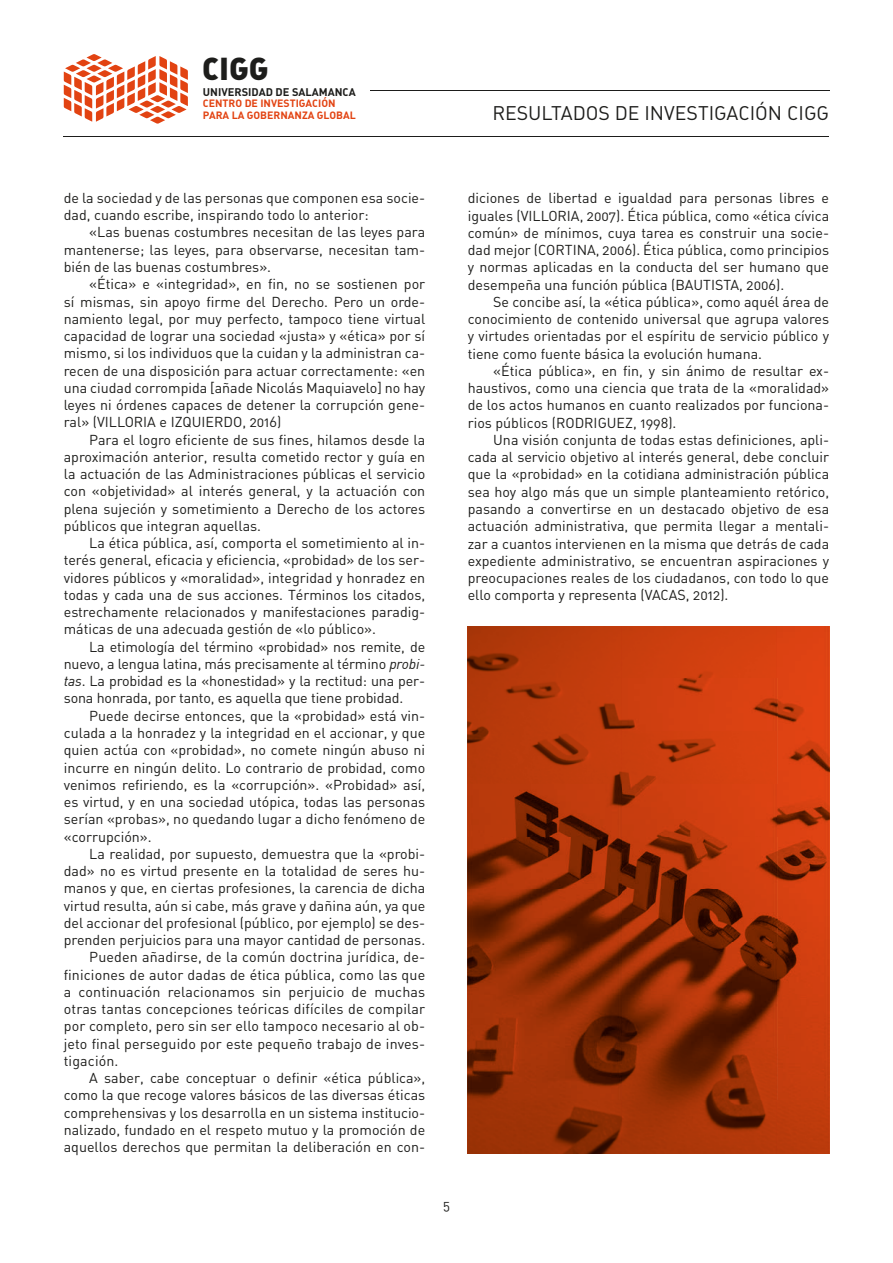
<style>
.page{position:relative;width:893px;height:1263px;background:#fff}
.page>*{position:absolute;margin:0;border:0;box-sizing:border-box;transform-origin:0 0}
.t1{font:31.35px "DIN Black Alternate";color:#1d1d1b}
.t2{font:19.5px "DIN Regular Alternate";color:#1d1d1b}
.t3{font:14.25px/17.2px "DIN Regular Alternate";color:#1d1d1b;text-align:justify}
.t4{font:13.5px "DIN Regular Alternate";color:#1d1d1b}
.t5{font:10.95px "DIN Bold Alternate";color:#1d1d1b}
.t6{font:10.5px/11.7px "DIN Bold Alternate";color:#e24312}
.s1{font-family:"DIN";font-style:italic}
</style>
<div class="page">
<hr style="left:370px;top:91px;width:459px;height:1px;background:#1d1d1b">
<hr style="left:64px;top:136px;width:765px;height:1px;background:#1d1d1b">
<svg style="left:64px;top:54px;width:124px;height:70px"></svg>
<img style="left:468px;top:626px;width:361px;height:527px">
<h1 class="t1" style="left:202px;top:48px;width:68px">CIGG</h1>
<p class="t5" style="left:203px;top:84px;width:154px">UNIVERSIDAD DE SALAMANCA</p>
<p class="t6" style="left:203px;top:97px;width:154px">CENTRO DE INVESTIGACIÓN<br>PARA LA GOBERNANZA GLOBAL</p>
<h2 class="t2" style="left:492px;top:101px;width:338px">RESULTADOS DE INVESTIGACIÓN CIGG</h2>
<p class="t3" style="left:64px;top:189px;width:363px">de la sociedad y de las personas que componen esa socie&shy;dad, cuando escribe, inspirando todo lo anterior:</p>
<p class="t3" style="left:64px;top:223px;width:363px;text-indent:26px">«Las buenas costumbres necesitan de las leyes para mantenerse; las leyes, para observarse, necesitan tam&shy;bién de las buenas costumbres».</p>
<p class="t3" style="left:64px;top:275px;width:363px;text-indent:26px">«Ética» e «integridad», en fin, no se sostienen por sí mismas, sin apoyo firme del Derecho. Pero un orde&shy;namiento legal, por muy perfecto, tampoco tiene virtual capacidad de lograr una sociedad «justa» y «ética» por sí mismo, si los individuos que la cuidan y la administran ca&shy;recen de una disposición para actuar correctamente: «en una ciudad corrompida [añade Nicolás Maquiavelo] no hay leyes ni órdenes capaces de detener la corrupción gene&shy;ral» (VILLORIA e IZQUIERDO, 2016)</p>
<p class="t3" style="left:64px;top:430px;width:363px;text-indent:26px">Para el logro eficiente de sus fines, hilamos desde la aproximación anterior, resulta cometido rector y guía en la actuación de las Administraciones públicas el servicio con «objetividad» al interés general, y la actuación con plena sujeción y sometimiento a Derecho de los actores públicos que integran aquellas.</p>
<p class="t3" style="left:64px;top:534px;width:363px;text-indent:26px">La ética pública, así, comporta el sometimiento al in&shy;terés general, eficacia y eficiencia, «probidad» de los ser&shy;vidores públicos y «moralidad», integridad y honradez en todas y cada una de sus acciones. Términos los citados, estrechamente relacionados y manifestaciones paradig&shy;máticas de una adecuada gestión de «lo público».</p>
<p class="t3" style="left:64px;top:638px;width:363px;text-indent:26px">La etimología del término «probidad» nos remite, de nuevo, a lengua latina, más precisamente al término <span class="s1">probi&shy;tas</span>. La probidad es la «honestidad» y la rectitud: una per&shy;sona honrada, por tanto, es aquella que tiene probidad.</p>
<p class="t3" style="left:64px;top:707px;width:363px;text-indent:26px">Puede decirse entonces, que la «probidad» está vin&shy;culada a la honradez y la integridad en el accionar, y que quien actúa con «probidad», no comete ningún abuso ni incurre en ningún delito. Lo contrario de probidad, como venimos refiriendo, es la «corrupción». «Probidad» así, es virtud, y en una sociedad utópica, todas las personas serían «probas», no quedando lugar a dicho fenómeno de «corrupción».</p>
<p class="t3" style="left:89px;top:845px;width:337px">La realidad, por supuesto, demuestra que la «probi-</p>
<p class="t3" style="left:64px;top:862px;width:363px">dad» no es virtud presente en la totalidad de seres hu-</p>
<p class="t3" style="left:64px;top:879px;width:363px">manos y que, en ciertas profesiones, la carencia de dicha</p>
<p class="t3" style="left:64px;top:896px;width:363px">virtud resulta, aún si cabe, más grave y dañina aún, ya que</p>
<p class="t3" style="left:64px;top:914px;width:363px">del accionar del profesional (público, por ejemplo) se des-</p>
<p class="t3" style="left:64px;top:931px;width:363px">prenden perjuicios para una mayor cantidad de personas.</p>
<p class="t3" style="left:89px;top:948px;width:337px">Pueden añadirse, de la común doctrina jurídica, de-</p>
<p class="t3" style="left:64px;top:965px;width:363px">finiciones de autor dadas de ética pública, como las que</p>
<p class="t3" style="left:64px;top:983px;width:363px">a continuación relacionamos sin perjuicio de muchas</p>
<p class="t3" style="left:64px;top:1000px;width:363px">otras tantas concepciones teóricas difíciles de compilar</p>
<p class="t3" style="left:64px;top:1017px;width:363px">por completo, pero sin ser ello tampoco necesario al ob-</p>
<p class="t3" style="left:64px;top:1034px;width:363px">jeto final perseguido por este pequeño trabajo de inves-</p>
<p class="t3" style="left:64px;top:1052px;width:56px">tigación.</p>
<p class="t3" style="left:89px;top:1069px;width:337px">A saber, cabe conceptuar o definir «ética pública»,</p>
<p class="t3" style="left:64px;top:1086px;width:363px">como la que recoge valores básicos de las diversas éticas</p>
<p class="t3" style="left:64px;top:1104px;width:363px">comprehensivas y los desarrolla en un sistema institucio-</p>
<p class="t3" style="left:64px;top:1121px;width:363px">nalizado, fundado en el respeto mutuo y la promoción de</p>
<p class="t3" style="left:64px;top:1138px;width:363px">aquellos derechos que permitan la deliberación en con-</p>
<p class="t4" style="left:443px;top:1197px;width:8px">5</p>
<p class="t3" style="left:468px;top:189px;width:363px">diciones de libertad e igualdad para personas libres e iguales (VILLORIA, 2007). Ética pública, como «ética cívica común» de mínimos, cuya tarea es construir una socie&shy;dad mejor (CORTINA, 2006). Ética pública, como principios y normas aplicadas en la conducta del ser humano que desempeña una función pública (BAUTISTA, 2006).</p>
<p class="t3" style="left:468px;top:293px;width:363px;text-indent:26px">Se concibe así, la «ética pública», como aquél área de conocimiento de contenido universal que agrupa valores y virtudes orientadas por el espíritu de servicio público y tiene como fuente básica la evolución humana.</p>
<p class="t3" style="left:468px;top:362px;width:363px;text-indent:26px">«Ética pública», en fin, y sin ánimo de resultar ex&shy;haustivos, como una ciencia que trata de la «moralidad» de los actos humanos en cuanto realizados por funciona&shy;rios públicos (RODRIGUEZ, 1998).</p>
<p class="t3" style="left:468px;top:431px;width:363px;text-indent:26px">Una visión conjunta de todas estas definiciones, apli&shy;cada al servicio objetivo al interés general, debe concluir que la «probidad» en la cotidiana administración pública sea hoy algo más que un simple planteamiento retórico, pasando a convertirse en un destacado objetivo de esa actuación administrativa, que permita llegar a mentali&shy;zar a cuantos intervienen en la misma que detrás de cada expediente administrativo, se encuentran aspiraciones y preocupaciones reales de los ciudadanos, con todo lo que ello comporta y representa (VACAS, 2012).</p>
</div>
